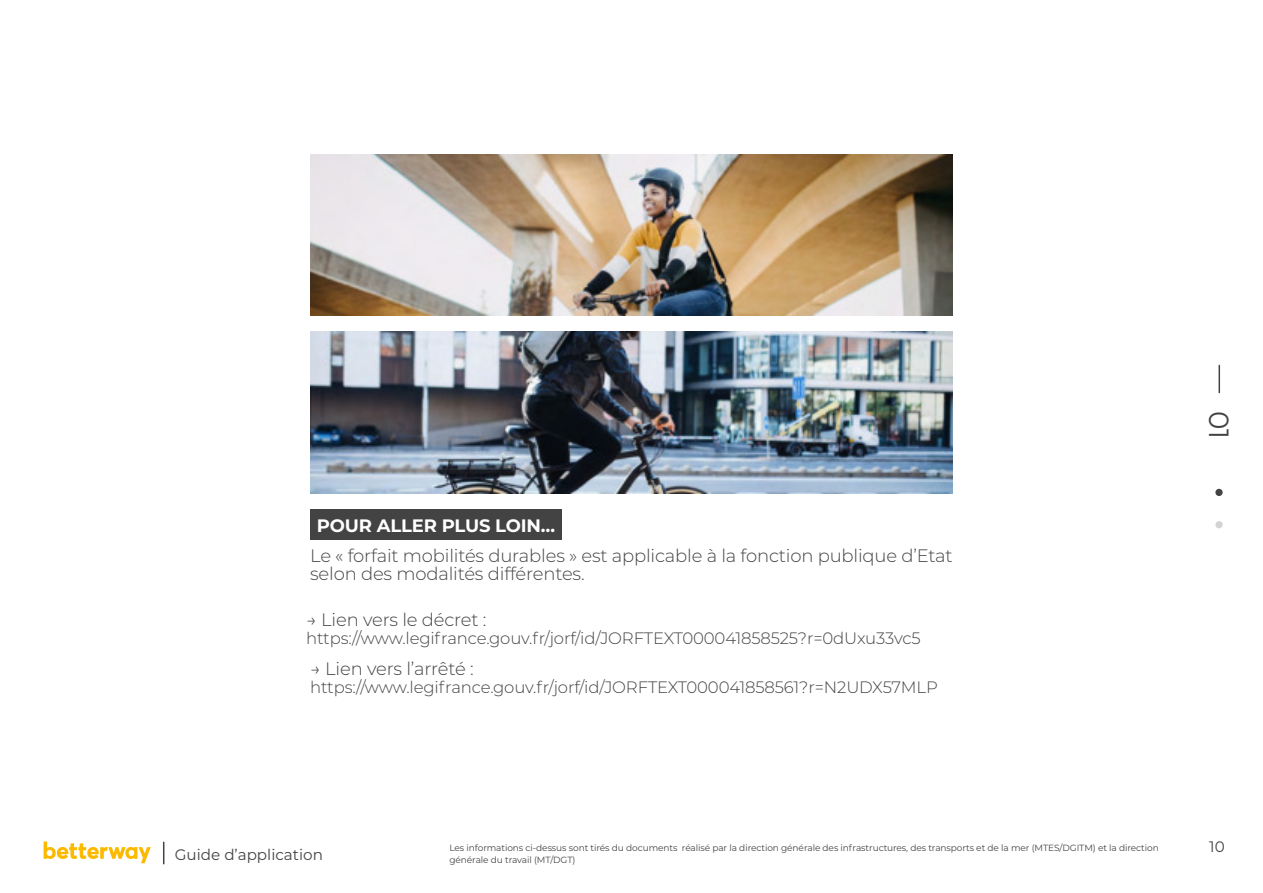
<style>
.page{position:relative;width:1263px;height:893px;background:#fff}
.page>*{position:absolute;margin:0;border:0;box-sizing:border-box;transform-origin:0 0}
.t1{font:27.75px "Montserrat";color:#434343}
.t2{font:300 18px/18px "Montserrat";letter-spacing:-.01em;color:#434343}
.t3{font:700 18px "Montserrat";letter-spacing:-.01em;color:#fff}
.t4{font:300 16.5px "Montserrat";letter-spacing:-.01em;color:#434343}
.t5{font:15.15px "Montserrat";color:#434343}
.t6{font:9px "Montserrat";letter-spacing:-.01em;color:#434343}
</style>
<div class="page">
<img style="left:310px;top:154px;width:643px;height:162px">
<img style="left:310px;top:332px;width:643px;height:161px">
<div style="left:310px;top:509px;width:252px;height:31px;background:#434343"></div>
<svg style="left:163px;top:842px;width:1px;height:22px"></svg>
<hr style="left:1218px;top:365px;width:2px;height:28px;background:#434343">
<div style="left:1215px;top:489px;width:8px;height:7px;background:#434343;border-radius:50%"></div>
<div style="left:1215px;top:521px;width:8px;height:7px;background:#d3d3d3;border-radius:50%"></div>
<svg style="left:44px;top:841px;width:107px;height:22px"></svg>
<h2 class="t3" style="left:317px;top:515px;width:240px">POUR ALLER PLUS LOIN…</h2>
<h2 class="t2" style="left:310px;top:547px;width:644px">Le « forfait mobilités durables » est applicable à la fonction publique d’Etat selon des modalités différentes.</h2>
<h2 class="t2" style="left:306px;top:612px;width:182px">→ Lien vers le décret :</h2>
<h3 class="t4" style="left:306px;top:630px;width:616px">https://www.legifrance.gouv.fr/jorf/id/JORFTEXT000041858525?r=0dUxu33vc5</h3>
<h2 class="t2" style="left:310px;top:660px;width:165px">→ Lien vers l’arrêté :</h2>
<h3 class="t4" style="left:310px;top:679px;width:629px">https://www.legifrance.gouv.fr/jorf/id/JORFTEXT000041858561?r=N2UDX57MLP</h3>
<h1 class="t1" style="left:1232px;top:411px;width:30px;rotate:90deg">01</h1>
<h3 class="t5" style="left:175px;top:847px;width:150px">Guide d’application</h3>
<p class="t6" style="left:449px;top:843px;width:711px">Les informations ci-dessus sont tirés du documents réalisé par la direction générale des infrastructures, des transports et de la mer (MTES/DGITM) et la direction</p>
<h3 class="t5" style="left:1209px;top:840px;width:17px">10</h3>
<p class="t6" style="left:449px;top:855px;width:128px">générale du travail (MT/DGT)</p>
</div>
